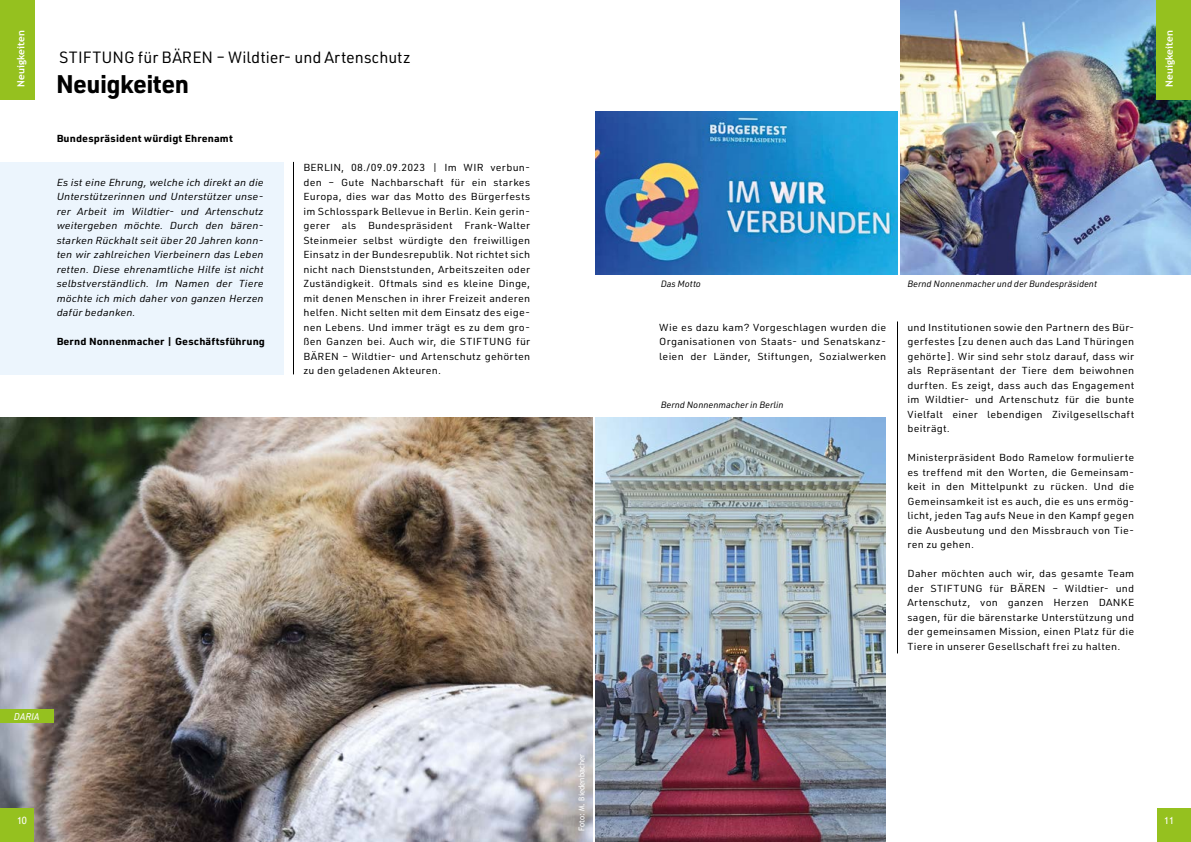
<style>
.page{position:relative;width:1191px;height:842px;background:#fff}
.page>*{position:absolute;margin:0;border:0;box-sizing:border-box;transform-origin:0 0}
.t1{font:700 25px "URWDIN";letter-spacing:-.02em;color:#000}
.t2{font:16px "URWDIN";color:#000}
.t3{font:10px/14.5px "URWDIN";letter-spacing:.02em;color:#000;text-align:justify;scale:1.07 1}
.t4{font:italic 10px/14.5px "URWDIN";letter-spacing:.01em;color:#000;text-align:justify;scale:1.07 1}
.t5{font:700 10px "URWDIN";letter-spacing:.01em;color:#000;scale:1.07 1}
.t6{font:700 10px "Trebuchet MS";color:#fff}
.t7{font:italic 10px "DIN2014";letter-spacing:.01em;color:#fff;scale:.95 1}
.t8{font:10px "Trebuchet MS";color:#fff;scale:.95 1}
.t9{font:italic 9px "URWDIN";color:#000}
.t10{font:8px "Trebuchet MS";color:#fff;scale:.95 1}
</style>
<div class="page">
<hr style="left:293px;top:162px;width:1px;height:212px;background:#000">
<hr style="left:897px;top:321px;width:1px;height:332px;background:#000">
<div style="left:0;top:0;width:34px;height:99px;background:#95c11f"></div>
<img style="left:900px;top:0;width:291px;height:274px">
<div style="left:0;top:162px;width:283px;height:212px;background:#ecf5fd"></div>
<div style="left:1157px;top:0;width:34px;height:99px;background:#95c11f"></div>
<img style="left:0;top:418px;width:592px;height:424px">
<img style="left:595px;top:111px;width:302px;height:163px">
<div style="left:0;top:710px;width:54px;height:13px;background:#95c11f"></div>
<img style="left:595px;top:418px;width:290px;height:424px">
<div style="left:0;top:808px;width:34px;height:34px;background:#95c11f"></div>
<div style="left:1157px;top:808px;width:34px;height:34px;background:#95c11f"></div>
<p class="t6" style="left:15px;top:87px;width:58px;rotate:-90deg">Neuigkeiten</p>
<p class="t6" style="left:1163px;top:87px;width:58px;rotate:-90deg">Neuigkeiten</p>
<h2 class="t2" style="left:59px;top:47px;width:353px">STIFTUNG für BÄREN – Wildtier- und Artenschutz</h2>
<h1 class="t1" style="left:56px;top:67px;width:134px">Neuigkeiten</h1>
<p class="t5" style="left:57px;top:132px;width:166px">Bundespräsident würdigt Ehrenamt</p>
<p class="t4" style="left:57px;top:175px;width:195px">Es ist eine Ehrung, welche ich direkt an die Unterstützerinnen und Unterstützer unse&shy;rer Arbeit im Wildtier- und Artenschutz weitergeben möchte. Durch den bären&shy;starken Rückhalt seit über 20 Jahren konn&shy;ten wir zahlreichen Vierbeinern das Leben retten. Diese ehrenamtliche Hilfe ist nicht selbstverständlich. Im Namen der Tiere möchte ich mich daher von ganzen Herzen dafür bedanken.</p>
<p class="t5" style="left:57px;top:335px;width:196px">Bernd Nonnenmacher | Geschäftsführung</p>
<p class="t3" style="left:303px;top:160px;width:213px">BERLIN, 08./09.09.2023 | Im WIR verbun&shy;den – Gute Nachbarschaft für ein starkes Europa, dies war das Motto des Bürgerfests im Schlosspark Bellevue in Berlin. Kein gerin&shy;gerer als Bundespräsident Frank-Walter Steinmeier selbst würdigte den freiwilligen Einsatz in der Bundesrepublik. Not richtet sich nicht nach Dienststunden, Arbeitszeiten oder Zuständigkeit. Oftmals sind es kleine Dinge, mit denen Menschen in ihrer Freizeit anderen helfen. Nicht selten mit dem Einsatz des eige&shy;nen Lebens. Und immer trägt es zu dem gro&shy;ßen Ganzen bei. Auch wir, die STIFTUNG für BÄREN – Wildtier- und Artenschutz gehörten zu den geladenen Akteuren.</p>
<p class="t7" style="left:14px;top:710px;width:28px">DARIA</p>
<p class="t9" style="left:660px;top:277px;width:42px">Das Motto</p>
<p class="t9" style="left:907px;top:277px;width:191px">Bernd Nonnenmacher und der Bundespräsident</p>
<p class="t3" style="left:659px;top:320px;width:213px">Wie es dazu kam? Vorgeschlagen wurden die Organisationen von Staats- und Senatskanz&shy;leien der Länder, Stiftungen, Sozialwerken</p>
<p class="t9" style="left:660px;top:399px;width:124px">Bernd Nonnenmacher in Berlin</p>
<p class="t3" style="left:907px;top:320px;width:213px">und Institutionen sowie den Partnern des Bür&shy;gerfestes [zu denen auch das Land Thüringen gehörte]. Wir sind sehr stolz darauf, dass wir als Repräsentant der Tiere dem beiwohnen durften. Es zeigt, dass auch das Engagement im Wildtier- und Artenschutz für die bunte Vielfalt einer lebendigen Zivilgesellschaft beiträgt.</p>
<p class="t3" style="left:907px;top:450px;width:213px">Ministerpräsident Bodo Ramelow formulierte es treffend mit den Worten, die Gemeinsam&shy;keit in den Mittelpunkt zu rücken. Und die Gemeinsamkeit ist es auch, die es uns ermög&shy;licht, jeden Tag aufs Neue in den Kampf gegen die Ausbeutung und den Missbrauch von Tie&shy;ren zu gehen.</p>
<p class="t3" style="left:907px;top:566px;width:213px">Daher möchten auch wir, das gesamte Team der STIFTUNG für BÄREN – Wildtier- und Artenschutz, von ganzen Herzen DANKE sagen, für die bärenstarke Unterstützung und der gemeinsamen Mission, einen Platz für die Tiere in unserer Gesellschaft frei zu halten.</p>
<p class="t10" style="left:577px;top:831px;width:83px;rotate:-90deg">Foto: M. Biedenbacher</p>
<p class="t8" style="left:17px;top:814px;width:12px">10</p>
<p class="t8" style="left:1164px;top:814px;width:12px">11</p>
</div>
